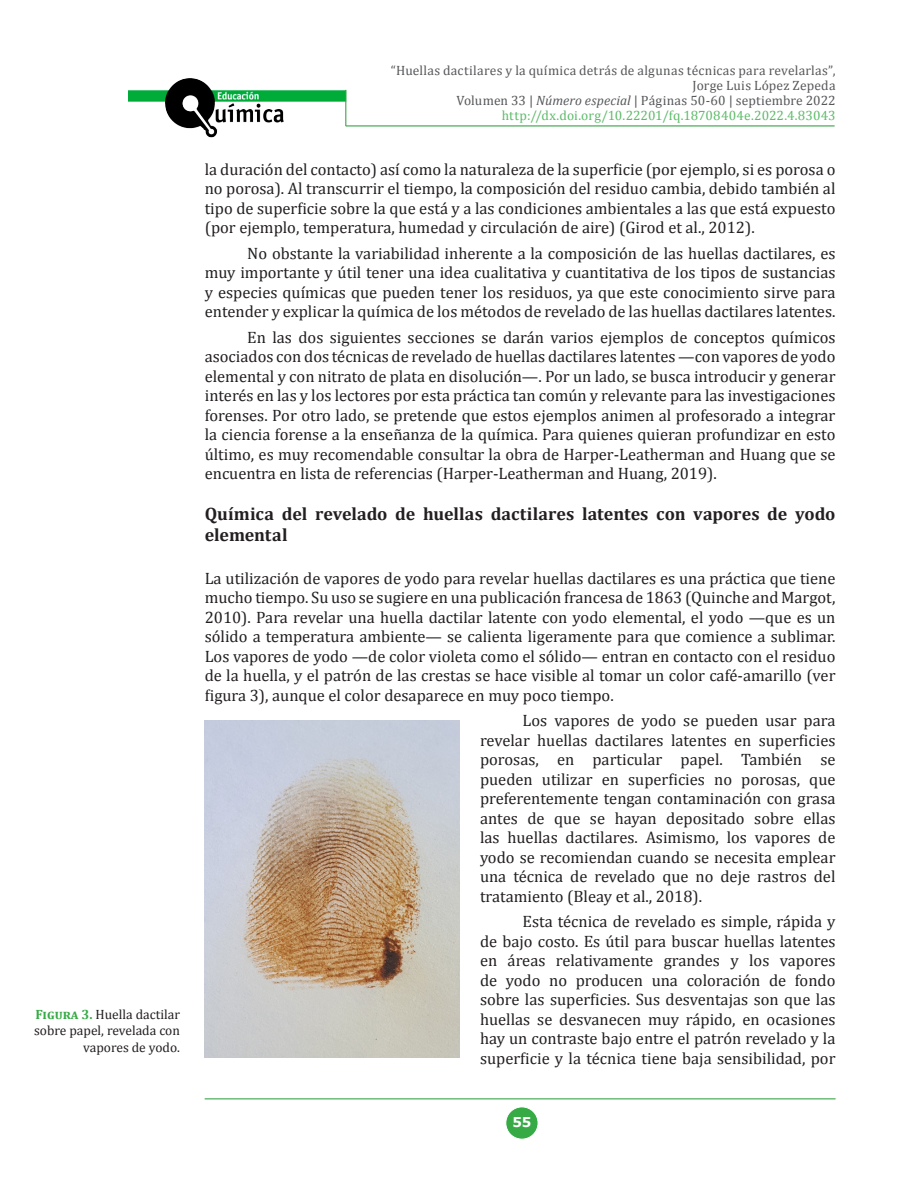
<style>
.page{position:relative;width:918px;height:1188px;background:#fff}
.page>*{position:absolute;margin:0;border:0;box-sizing:border-box;transform-origin:0 0}
.Subtitulo{font:700 18px/21px "Cambria";color:#231f20}
.P-San{font:16.5px/19.5px "Cambria";color:#231f20;text-align:justify}
.P-SinSan{font:16.5px/19.5px "Cambria";color:#231f20;text-align:justify}
.t1{font:13.5px/15px "Cambria";letter-spacing:.015em;color:#57585a;text-align:right}
.PieImg{font:13.5px/16.5px "Cambria";color:#231f20;text-align:right}
.t2{font:700 13.5px "Verdana";color:#fff}
.s1{font-weight:700;color:#36aa45}
.s2{font-style:italic}
.s3{color:#5ebb6a}
</style>
<div class="page">
<img style="left:128px;top:78px;width:217px;height:59px">
<hr style="left:345px;top:125px;width:491px;height:2px;background:#85c38d">
<hr style="left:346px;top:126px;width:489px;height:1px;background:#36aa45">
<hr style="left:345px;top:89px;width:2px;height:38px;background:#231f20;opacity:.44">
<hr style="left:346px;top:90px;width:1px;height:36px;background:#36aa45">
<div style="left:506px;top:1107px;width:32px;height:32px;background:#36aa45;border-radius:50%"></div>
<div style="left:505px;top:1107px;width:33px;height:33px;border:1px solid #fff;border-radius:50%"></div>
<hr style="left:204px;top:1098px;width:632px;height:2px;background:#76be7f">
<hr style="left:205px;top:1099px;width:631px;height:1px;background:#36aa45">
<img style="left:205px;top:720px;width:255px;height:338px">
<p class="PieImg" style="left:34px;top:1006px;width:147px"><span class="s1">Figura 3.</span> Huella dactilar sobre papel, revelada con vapores de yodo.</p>
<p class="t1" style="left:391px;top:63px;width:446px">“Huellas dactilares y la química detrás de algunas técnicas para revelarlas”, Jorge Luis López Zepeda<br>Volumen 33 | <span class="s2">Número especial</span> | Páginas 50-60 | septiembre 2022 <span class="s3">http://dx.doi.org/10.22201/fq.18708404e.2022.4.83043</span></p>
<p class="P-San" style="left:205px;top:160px;width:632px">la duración del contacto) así como la naturaleza de la superficie (por ejemplo, si es porosa o no porosa). Al transcurrir el tiempo, la composición del residuo cambia, debido también al tipo de superficie sobre la que está y a las condiciones ambientales a las que está expuesto (por ejemplo, temperatura, humedad y circulación de aire) (Girod et al., 2012).</p>
<p class="P-San" style="left:205px;top:244px;width:632px;text-indent:43px">No obstante la variabilidad inherente a la composición de las huellas dactilares, es muy importante y útil tener una idea cualitativa y cuantitativa de los tipos de sustancias y especies químicas que pueden tener los residuos, ya que este conocimiento sirve para entender y explicar la química de los métodos de revelado de las huellas dactilares latentes.</p>
<p class="P-San" style="left:205px;top:328px;width:632px;text-indent:43px">En las dos siguientes secciones se darán varios ejemplos de conceptos químicos asociados con dos técnicas de revelado de huellas dactilares latentes —con vapores de yodo elemental y con nitrato de plata en disolución—. Por un lado, se busca introducir y generar interés en las y los lectores por esta práctica tan común y relevante para las investigaciones forenses. Por otro lado, se pretende que estos ejemplos animen al profesorado a integrar la ciencia forense a la enseñanza de la química. Para quienes quieran profundizar en esto último, es muy recomendable consultar la obra de Harper-Leatherman and Huang que se encuentra en lista de referencias (Harper-Leatherman and Huang, 2019).</p>
<p class="Subtitulo" style="left:205px;top:503px;width:632px">Química del revelado de huellas dactilares latentes con vapores de yodo elemental</p>
<p class="P-SinSan" style="left:205px;top:569px;width:632px">La utilización de vapores de yodo para revelar huellas dactilares es una práctica que tiene mucho tiempo. Su uso se sugiere en una publicación francesa de 1863 (Quinche and Margot, 2010). Para revelar una huella dactilar latente con yodo elemental, el yodo —que es un sólido a temperatura ambiente— se calienta ligeramente para que comience a sublimar.<br>Los vapores de yodo —de color violeta como el sólido— entran en contacto con el residuo de la huella, y el patrón de las crestas se hace visible al tomar un color café-amarillo (ver figura 3), aunque el color desaparece en muy poco tiempo.</p>
<p class="P-San" style="left:480px;top:711px;width:357px;text-indent:43px">Los vapores de yodo se pueden usar para revelar huellas dactilares latentes en superficies porosas, en particular papel. También se pueden utilizar en superficies no porosas, que preferentemente tengan contaminación con grasa antes de que se hayan depositado sobre ellas las huellas dactilares. Asimismo, los vapores de yodo se recomiendan cuando se necesita emplear una técnica de revelado que no deje rastros del tratamiento (Bleay et al., 2018).</p>
<p class="P-San" style="left:480px;top:912px;width:357px;text-indent:43px">Esta técnica de revelado es simple, rápida y de bajo costo. Es útil para buscar huellas latentes en áreas relativamente grandes y los vapores de yodo no producen una coloración de fondo sobre las superficies. Sus desventajas son que las huellas se desvanecen muy rápido, en ocasiones hay un contraste bajo entre el patrón revelado y la superficie y la técnica tiene baja sensibilidad, por</p>
<p class="t2" style="left:512px;top:1113px;width:21px">55</p>
</div>
